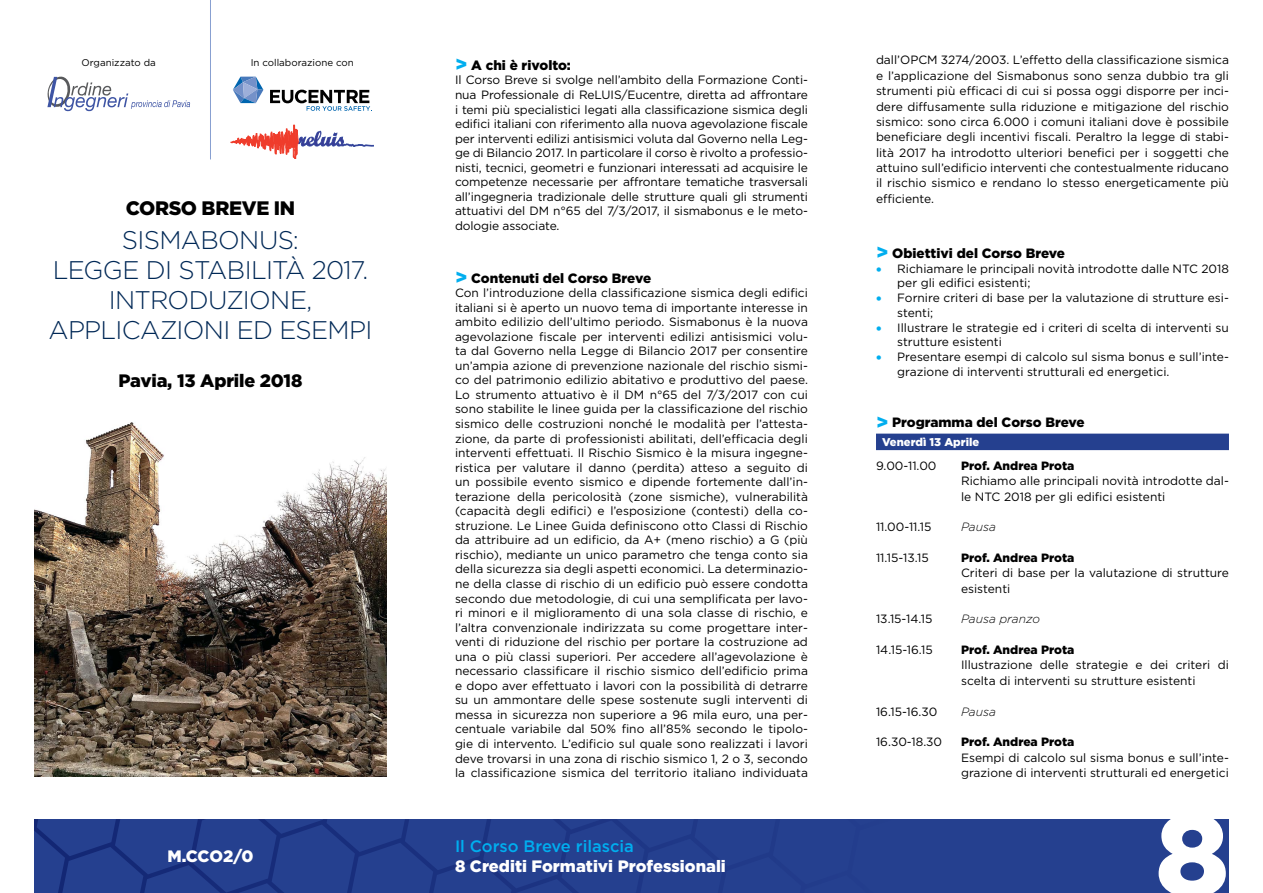
<style>
.page{position:relative;width:1263px;height:893px;background:#fff}
.page>*{position:absolute;margin:0;border:0;box-sizing:border-box;transform-origin:0 0}
.t1{font:900 116.7px "Gotham Pro";color:#fff}
.t2{font:300 25.5px/30px "Gotham Pro";letter-spacing:-.03em;color:#002856;text-align:center}
.t3{font:900 19.5px "Gotham Pro";letter-spacing:-.015em;color:#000}
.t4{font:900 18px "Gotham Pro";letter-spacing:-.01em;color:#000}
.t5{font:900 16.5px "Gotham Pro";color:#fff}
.t6{font:500 16.5px "Gotham Pro";color:#00aeef}
.t7{font:900 13.5px "Gotham Pro";color:#000}
.t8{font:12px/14.5px "Gotham Pro";color:#000}
.t9{font:900 12px "Gotham Pro";color:#000}
.t10{font:italic 300 12px "Gotham Pro";color:#000}
.t11{font:900 11.25px "Gotham Pro";color:#fff}
.t12{font:9.75px "Gotham Pro";color:#000}
.s1{font-size:19.5px;color:#00aeef}
.s2{color:#00aeef}
</style>
<div class="page">
<div style="left:876px;top:434px;width:353px;height:16px;background:#25408f"></div>
<img style="left:34px;top:422px;width:353px;height:355px">
<div style="left:34px;top:819px;width:1195px;height:74px;background:#25408f"></div>
<svg style="left:47px;top:77px;width:143px;height:34px"></svg>
<svg style="left:233px;top:77px;width:30px;height:26px"></svg>
<svg style="left:270px;top:90px;width:102px;height:21px"></svg>
<svg style="left:231px;top:125px;width:143px;height:34px"></svg>
<hr style="left:210px;top:0;width:1px;height:159px;background:#88a0d1">
<p class="t12" style="left:82px;top:57px;width:76px">Organizzato da</p>
<p class="t12" style="left:251px;top:57px;width:105px">In collaborazione con</p>
<h3 class="t3" style="left:126px;top:197px;width:171px">CORSO BREVE IN</h3>
<h2 class="t2" style="left:49px;top:226px;width:325px">SISMABONUS:<br>LEGGE DI STABILITÀ 2017.<br>INTRODUZIONE,<br>APPLICAZIONI ED ESEMPI</h2>
<h3 class="t4" style="left:119px;top:370px;width:185px">Pavia, 13 Aprile 2018</h3>
<h3 class="t5" style="left:167px;top:847px;width:88px">M.CCO2/0</h3>
<p class="t7" style="left:455px;top:57px;width:117px"><span class="s1">&gt;</span> A chi è rivolto:</p>
<p class="t8" style="left:455px;top:73px;width:354px;text-align:justify">Il Corso Breve si svolge nell’ambito della Formazione Conti&shy;nua Professionale di ReLUIS/Eucentre, diretta ad affrontare i temi più specialistici legati alla classificazione sismica degli edifici italiani con riferimento alla nuova agevolazione fiscale per interventi edilizi antisismici voluta dal Governo nella Leg&shy;ge di Bilancio 2017. In particolare il corso è rivolto a professio&shy;nisti, tecnici, geometri e funzionari interessati ad acquisire le competenze necessarie per affrontare tematiche trasversali all’ingegneria tradizionale delle strutture quali gli strumenti attuativi del DM n°65 del 7/3/2017, il sismabonus e le meto&shy;dologie associate.</p>
<p class="t7" style="left:455px;top:270px;width:198px"><span class="s1">&gt;</span> Contenuti del Corso Breve</p>
<p class="t8" style="left:455px;top:286px;width:354px;text-align:justify">Con l’introduzione della classificazione sismica degli edifici italiani si è aperto un nuovo tema di importante interesse in ambito edilizio dell’ultimo periodo. Sismabonus è la nuova agevolazione fiscale per interventi edilizi antisismici volu&shy;ta dal Governo nella Legge di Bilancio 2017 per consentire un’ampia azione di prevenzione nazionale del rischio sismi&shy;co del patrimonio edilizio abitativo e produttivo del paese.<br>Lo strumento attuativo è il DM n°65 del 7/3/2017 con cui sono stabilite le linee guida per la classificazione del rischio sismico delle costruzioni nonché le modalità per l’attesta&shy;zione, da parte di professionisti abilitati, dell’efficacia degli interventi effettuati. Il Rischio Sismico è la misura ingegne&shy;ristica per valutare il danno (perdita) atteso a seguito di un possibile evento sismico e dipende fortemente dall’in&shy;terazione della pericolosità (zone sismiche), vulnerabilità (capacità degli edifici) e l’esposizione (contesti) della co&shy;struzione. Le Linee Guida definiscono otto Classi di Rischio da attribuire ad un edificio, da A+ (meno rischio) a G (più rischio), mediante un unico parametro che tenga conto sia della sicurezza sia degli aspetti economici. La determinazio&shy;ne della classe di rischio di un edificio può essere condotta secondo due metodologie, di cui una semplificata per lavo&shy;ri minori e il miglioramento di una sola classe di rischio, e l’altra convenzionale indirizzata su come progettare inter&shy;venti di riduzione del rischio per portare la costruzione ad una o più classi superiori. Per accedere all’agevolazione è necessario classificare il rischio sismico dell’edificio prima e dopo aver effettuato i lavori con la possibilità di detrarre su un ammontare delle spese sostenute sugli interventi di messa in sicurezza non superiore a 96 mila euro, una per&shy;centuale variabile dal 50% fino all’85% secondo le tipolo&shy;gie di intervento. L’edificio sul quale sono realizzati i lavori deve trovarsi in una zona di rischio sismico 1, 2 o 3, secondo la classificazione sismica del territorio italiano individuata</p>
<h3 class="t6" style="left:455px;top:837px;width:180px">Il Corso Breve rilascia</h3>
<h3 class="t5" style="left:455px;top:857px;width:272px">8 Crediti Formativi Professionali</h3>
<p class="t8" style="left:876px;top:53px;width:354px;line-height:15.3px;text-align:justify">dall’OPCM 3274/2003. L’effetto della classificazione sismica e l’applicazione del Sismabonus sono senza dubbio tra gli strumenti più efficaci di cui si possa oggi disporre per inci&shy;dere diffusamente sulla riduzione e mitigazione del rischio sismico: sono circa 6.000 i comuni italiani dove è possibile beneficiare degli incentivi fiscali. Peraltro la legge di stabi&shy;lità 2017 ha introdotto ulteriori benefici per i soggetti che attuino sull’edificio interventi che contestualmente riducano il rischio sismico e rendano lo stesso energeticamente più efficiente.</p>
<p class="t7" style="left:876px;top:245px;width:190px"><span class="s1">&gt;</span> Obiettivi del Corso Breve</p>
<p class="t8" style="left:897px;top:261px;width:333px;text-indent:-21px"><span class="s2">•</span> Richiamare le principali novità introdotte dalle NTC 2018 per gli edifici esistenti;</p>
<p class="t8" style="left:897px;top:290px;width:333px;text-indent:-21px"><span class="s2">•</span> Fornire criteri di base per la valutazione di strutture esi&shy;stenti;</p>
<p class="t8" style="left:897px;top:320px;width:333px;text-indent:-21px"><span class="s2">•</span> Illustrare le strategie ed i criteri di scelta di interventi su strutture esistenti</p>
<p class="t8" style="left:897px;top:349px;width:333px;text-indent:-21px"><span class="s2">•</span> Presentare esempi di calcolo sul sisma bonus e sull’inte&shy;grazione di interventi strutturali ed energetici.</p>
<p class="t7" style="left:876px;top:415px;width:210px"><span class="s1">&gt;</span> Programma del Corso Breve</p>
<p class="t11" style="left:882px;top:435px;width:99px">Venerdì 13 Aprile</p>
<p class="t8" style="left:876px;top:458px;width:62px">9.00-11.00</p>
<p class="t9" style="left:961px;top:459px;width:115px">Prof. Andrea Prota</p>
<p class="t8" style="left:961px;top:473px;width:269px;line-height:15.3px">Richiamo alle principali novità introdotte dal&shy;le NTC 2018 per gli edifici esistenti</p>
<p class="t8" style="left:876px;top:520px;width:57px">11.00-11.15</p>
<p class="t10" style="left:961px;top:520px;width:36px">Pausa</p>
<p class="t8" style="left:876px;top:550px;width:54px">11.15-13.15</p>
<p class="t9" style="left:961px;top:551px;width:115px">Prof. Andrea Prota</p>
<p class="t8" style="left:961px;top:565px;width:269px;line-height:15.3px">Criteri di base per la valutazione di strutture esistenti</p>
<p class="t8" style="left:876px;top:612px;width:58px">13.15-14.15</p>
<p class="t10" style="left:961px;top:613px;width:80px">Pausa pranzo</p>
<p class="t8" style="left:876px;top:642px;width:58px">14.15-16.15</p>
<p class="t9" style="left:961px;top:643px;width:115px">Prof. Andrea Prota</p>
<p class="t8" style="left:961px;top:657px;width:269px;line-height:15.3px">Illustrazione delle strategie e dei criteri di scelta di interventi su strutture esistenti</p>
<p class="t8" style="left:876px;top:704px;width:63px">16.15-16.30</p>
<p class="t10" style="left:961px;top:705px;width:36px">Pausa</p>
<p class="t8" style="left:876px;top:735px;width:68px">16.30-18.30</p>
<p class="t9" style="left:961px;top:735px;width:115px">Prof. Andrea Prota</p>
<p class="t8" style="left:961px;top:750px;width:269px;line-height:15.3px">Esempi di calcolo sul sisma bonus e sull’inte&shy;grazione di interventi strutturali ed energetici</p>
<h1 class="t1" style="left:1155px;top:787px;width:75px">8</h1>
</div>
